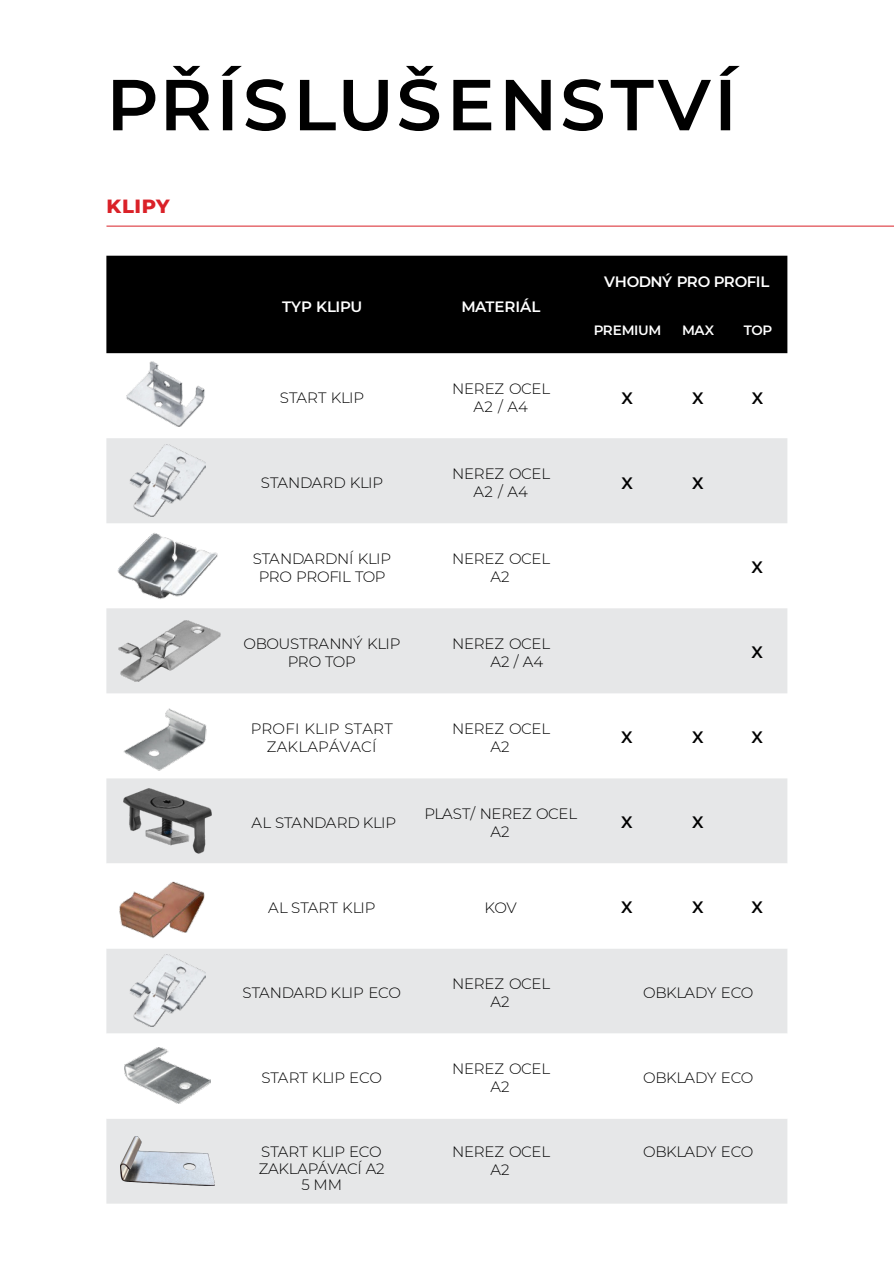
<style>
.page{position:relative;width:894px;height:1263px;background:#fff}
.page>*{position:absolute;margin:0;border:0;box-sizing:border-box;transform-origin:0 0}
.t1{font:600 72px "Montserrat";letter-spacing:.055em;color:#000}
.t2{font:800 19.5px "Montserrat";letter-spacing:.025em;color:#da2128}
.t3{font:600 16.5px "Montserrat";color:#000}
.t4{font:300 15px/18px "Montserrat";letter-spacing:-.015em;color:#000;text-align:center}
.t5{font:600 15px "Montserrat";letter-spacing:-.015em;color:#fff}
.t6{font:300 15px/18px "Montserrat";letter-spacing:.015em;color:#000;text-align:center}
.t7{font:600 13.5px "Montserrat";letter-spacing:-.035em;color:#fff}
</style>
<div class="page">
<div style="left:106px;top:256px;width:681px;height:97px;background:#000"></div>
<svg style="left:106px;top:438px;width:681px;height:766px;fill:#e6e7e8"></svg>
<svg style="left:106px;top:863px;width:681px;height:256px"></svg>
<img style="left:129px;top:445px;width:76px;height:72px">
<img style="left:114px;top:529px;width:106px;height:72px">
<img style="left:129px;top:954px;width:76px;height:73px">
<img style="left:124px;top:1048px;width:86px;height:55px">
<hr style="left:106px;top:226px;width:787px;height:1px;background:#da2128">
<img style="left:106px;top:702px;width:119px;height:74px">
<img style="left:124px;top:788px;width:87px;height:66px">
<img style="left:106px;top:875px;width:119px;height:73px">
<img style="left:126px;top:361px;width:79px;height:66px">
<img style="left:121px;top:1136px;width:93px;height:50px">
<img style="left:119px;top:621px;width:101px;height:60px">
<h1 class="t1" style="left:106px;top:61px;width:631px">PŘÍSLUŠENSTVÍ</h1>
<h2 class="t2" style="left:106px;top:195px;width:65px">KLIPY</h2>
<p class="t5" style="left:282px;top:297px;width:82px">TYP KLIPU</p>
<p class="t5" style="left:461px;top:297px;width:80px">MATERIÁL</p>
<p class="t5" style="left:604px;top:272px;width:167px">VHODNÝ PRO PROFIL</p>
<p class="t7" style="left:593px;top:322px;width:69px">PREMIUM</p>
<p class="t7" style="left:681px;top:322px;width:33px">MAX</p>
<p class="t7" style="left:743px;top:322px;width:30px">TOP</p>
<p class="t4" style="left:280px;top:389px;width:86px">START KLIP</p>
<p class="t4" style="left:452px;top:380px;width:99px">NEREZ OCEL<br>A2 / A4</p>
<p class="t3" style="left:621px;top:388px;width:13px">X</p>
<p class="t3" style="left:692px;top:388px;width:13px">X</p>
<p class="t3" style="left:751px;top:388px;width:13px">X</p>
<p class="t4" style="left:261px;top:474px;width:124px">STANDARD KLIP</p>
<p class="t4" style="left:452px;top:465px;width:99px">NEREZ OCEL<br>A2 / A4</p>
<p class="t3" style="left:621px;top:473px;width:13px">X</p>
<p class="t3" style="left:692px;top:473px;width:13px">X</p>
<p class="t4" style="left:252px;top:549px;width:140px">STANDARDNÍ KLIP<br>PRO PROFIL TOP</p>
<p class="t4" style="left:452px;top:549px;width:99px">NEREZ OCEL<br>A2</p>
<p class="t3" style="left:751px;top:557px;width:13px">X</p>
<p class="t4" style="left:243px;top:634px;width:158px">OBOUSTRANNÝ KLIP<br>PRO TOP</p>
<p class="t4" style="left:490px;top:634px;width:61px;text-align:left;text-indent:-38px">NEREZ OCEL<br>A2 / A4</p>
<p class="t3" style="left:751px;top:642px;width:13px">X</p>
<p class="t6" style="left:250px;top:719px;width:143px">PROFI KLIP START<br>ZAKLAPÁVACÍ</p>
<p class="t4" style="left:452px;top:719px;width:99px">NEREZ OCEL<br>A2</p>
<p class="t3" style="left:621px;top:727px;width:13px">X</p>
<p class="t3" style="left:692px;top:727px;width:13px">X</p>
<p class="t3" style="left:751px;top:727px;width:13px">X</p>
<p class="t4" style="left:251px;top:813px;width:146px">AL STANDARD KLIP</p>
<p class="t4" style="left:424px;top:804px;width:154px">PLAST/ NEREZ OCEL<br>A2</p>
<p class="t3" style="left:621px;top:812px;width:13px">X</p>
<p class="t3" style="left:692px;top:812px;width:13px">X</p>
<p class="t4" style="left:268px;top:898px;width:109px">AL START KLIP</p>
<p class="t4" style="left:484px;top:898px;width:34px">KOV</p>
<p class="t3" style="left:621px;top:897px;width:13px">X</p>
<p class="t3" style="left:692px;top:897px;width:13px">X</p>
<p class="t3" style="left:751px;top:897px;width:13px">X</p>
<p class="t4" style="left:242px;top:983px;width:160px">STANDARD KLIP ECO</p>
<p class="t4" style="left:452px;top:974px;width:99px">NEREZ OCEL<br>A2</p>
<p class="t4" style="left:643px;top:983px;width:112px">OBKLADY ECO</p>
<p class="t4" style="left:261px;top:1068px;width:122px">START KLIP ECO</p>
<p class="t4" style="left:258px;top:1144px;width:127px;line-height:16.5px">START KLIP ECO<br>ZAKLAPÁVACÍ A2<br>5 MM</p>
<p class="t4" style="left:452px;top:1059px;width:99px">NEREZ OCEL<br>A2</p>
<p class="t4" style="left:452px;top:1143px;width:99px">NEREZ OCEL<br>A2</p>
<p class="t4" style="left:643px;top:1068px;width:112px">OBKLADY ECO</p>
<p class="t4" style="left:643px;top:1143px;width:112px">OBKLADY ECO</p>
</div>
